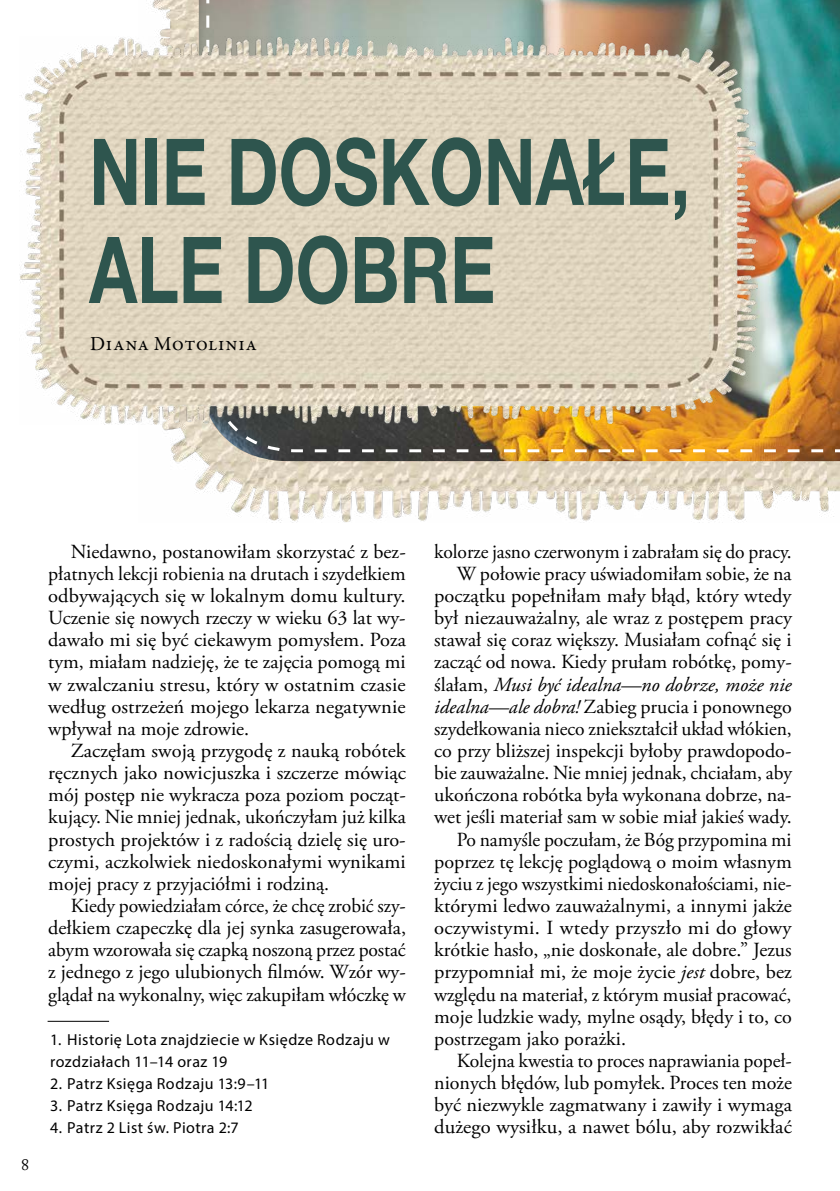
<style>
.page{position:relative;width:840px;height:1191px;background:#fff}
.page>*{position:absolute;margin:0;border:0;box-sizing:border-box;transform-origin:0 0}
.t1{font:700 92.4px/98px "Helvetica Neue";color:#2e554e;scale:.76 1}
.t2{font:20px/22.2px "Adobe Garamond Pro";color:#000;text-align:justify}
.t3{font:italic 20px "Adobe Garamond Pro";color:#000}
.t4{font:20px "Garamond Premr Pro";letter-spacing:.025em;color:#000}
.t5{font:16px/22.2px "Myriad Pro";letter-spacing:.03em;color:#000}
.t6{font:16px "Adobe Caslon Pro";color:#000}
.s1{font-style:normal}
.s2{font-style:italic}
</style>
<div class="page">
<img style="left:152px;top:0;width:687px;height:522px">
<img style="left:205px;top:0;width:634px;height:454px">
<img style="left:20px;top:36px;width:736px;height:388px">
<hr style="left:48px;top:1020px;width:61px;height:1px;background:#000">
<h1 class="t1" style="left:89px;top:125px;width:791px">NIE DOSKONAŁE,<br>ALE DOBRE</h1>
<p class="t4" style="left:90px;top:332px;width:168px">Diana Motolinia</p>
<p class="t6" style="left:21px;top:1155px;width:9px">8</p>
<p class="t2" style="left:48px;top:541px;width:359px;text-indent:23px">Niedawno, postanowiłam skorzystać z bez&shy;płatnych lekcji robienia na drutach i szydełkiem odbywających się w lokalnym domu kultury.<br>Uczenie się nowych rzeczy w wieku 63 lat wy&shy;dawało mi się być ciekawym pomysłem. Poza tym, miałam nadzieję, że te zajęcia pomogą mi w zwalczaniu stresu, który w ostatnim czasie według ostrzeżeń mojego lekarza negatywnie wpływał na moje zdrowie.</p>
<p class="t2" style="left:48px;top:740px;width:359px;text-indent:23px">Zaczęłam swoją przygodę z nauką robótek ręcznych jako nowicjuszka i szczerze mówiąc mój postęp nie wykracza poza poziom począt&shy;kujący. Nie mniej jednak, ukończyłam już kilka prostych projektów i z radością dzielę się uro&shy;czymi, aczkolwiek niedoskonałymi wynikami mojej pracy z przyjaciółmi i rodziną.</p>
<p class="t2" style="left:48px;top:895px;width:359px;text-indent:23px">Kiedy powiedziałam córce, że chcę zrobić szy&shy;dełkiem czapeczkę dla jej synka zasugerowała, abym wzorowała się czapką noszoną przez postać z jednego z jego ulubionych filmów. Wzór wy&shy;glądał na wykonalny, więc zakupiłam włóczkę w</p>
<p class="t5" style="left:50px;top:1028px;width:341px">1. Historię Lota znajdziecie w Księdze Rodzaju w rozdziałach 11–14 oraz 19</p>
<p class="t5" style="left:50px;top:1072px;width:221px">2. Patrz Księga Rodzaju 13:9–11</p>
<p class="t5" style="left:50px;top:1094px;width:204px">3. Patrz Księga Rodzaju 14:12</p>
<p class="t5" style="left:50px;top:1116px;width:190px">4. Patrz 2 List św. Piotra 2:7</p>
<p class="t2" style="left:434px;top:541px;width:359px">kolorze jasno czerwonym i zabrałam się do pracy.</p>
<p class="t2" style="left:456px;top:563px;width:336px">W połowie pracy uświadomiłam sobie, że na</p>
<p class="t2" style="left:434px;top:585px;width:358px">początku popełniłam mały błąd, który wtedy</p>
<p class="t2" style="left:434px;top:607px;width:359px">był niezauważalny, ale wraz z postępem pracy</p>
<p class="t2" style="left:434px;top:629px;width:359px">stawał się coraz większy. Musiałam cofnąć się i</p>
<p class="t2" style="left:434px;top:651px;width:359px">zacząć od nowa. Kiedy prułam robótkę, pomy-</p>
<p class="t3" style="left:434px;top:672px;width:359px"><span class="s1">ślałam,</span> Musi być idealna—no dobrze, może nie</p>
<p class="t2" style="left:434px;top:696px;width:359px"><span class="s2">idealna—ale dobra!</span> Zabieg prucia i ponownego</p>
<p class="t2" style="left:434px;top:718px;width:359px">szydełkowania nieco zniekształcił układ włókien,</p>
<p class="t2" style="left:434px;top:740px;width:359px">co przy bliższej inspekcji byłoby prawdopodo-</p>
<p class="t2" style="left:434px;top:762px;width:359px">bie zauważalne. Nie mniej jednak, chciałam, aby</p>
<p class="t2" style="left:434px;top:784px;width:359px">ukończona robótka była wykonana dobrze, na-</p>
<p class="t2" style="left:434px;top:806px;width:359px">wet jeśli materiał sam w sobie miał jakieś wady.</p>
<p class="t2" style="left:456px;top:828px;width:336px">Po namyśle poczułam, że Bóg przypomina mi</p>
<p class="t2" style="left:434px;top:851px;width:359px">poprzez tę lekcję poglądową o moim własnym</p>
<p class="t2" style="left:434px;top:873px;width:359px">życiu z jego wszystkimi niedoskonałościami, nie-</p>
<p class="t2" style="left:434px;top:895px;width:359px">którymi ledwo zauważalnymi, a innymi jakże</p>
<p class="t2" style="left:434px;top:917px;width:358px">oczywistymi. I wtedy przyszło mi do głowy</p>
<p class="t2" style="left:434px;top:939px;width:359px">krótkie hasło, „nie doskonałe, ale dobre.” Jezus</p>
<p class="t2" style="left:434px;top:961px;width:359px">przypomniał mi, że moje życie <span class="s2">jest</span> dobre, bez</p>
<p class="t2" style="left:434px;top:983px;width:358px">względu na materiał, z którym musiał pracować,</p>
<p class="t2" style="left:434px;top:1006px;width:359px">moje ludzkie wady, mylne osądy, błędy i to, co</p>
<p class="t2" style="left:434px;top:1028px;width:193px">postrzegam jako porażki.</p>
<p class="t2" style="left:456px;top:1050px;width:336px">Kolejna kwestia to proces naprawiania popeł-</p>
<p class="t2" style="left:434px;top:1072px;width:359px">nionych błędów, lub pomyłek. Proces ten może</p>
<p class="t2" style="left:434px;top:1094px;width:359px">być niezwykle zagmatwany i zawiły i wymaga</p>
<p class="t2" style="left:434px;top:1116px;width:359px">dużego wysiłku, a nawet bólu, aby rozwikłać</p>
</div>
